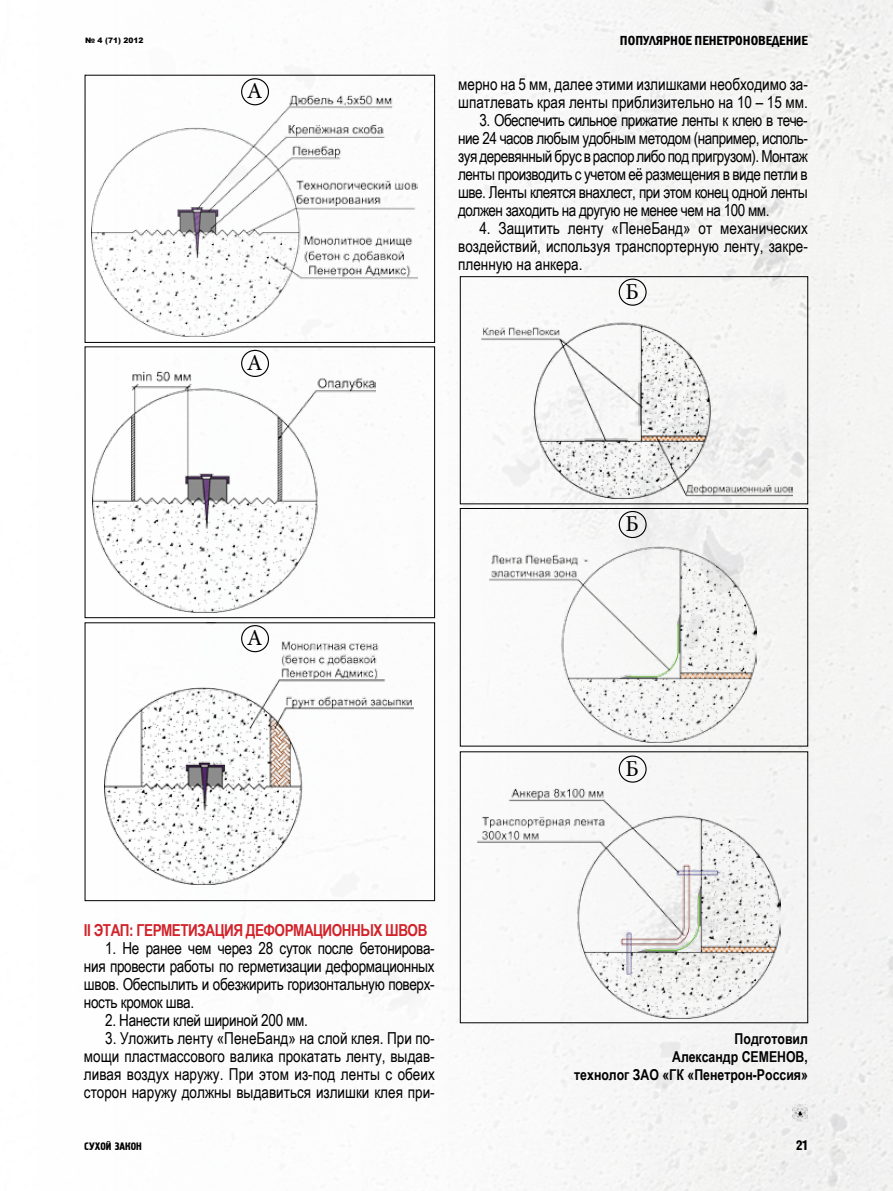
<style>
.page{position:relative;width:893px;height:1191px;background:#fff}
.page>*{position:absolute;margin:0;border:0;box-sizing:border-box;transform-origin:0 0}
.t1{font:22.8px "Minion Pro";color:#000}
.t2{font:16.5px/18px "Arial Narrow";color:#000;text-align:justify}
.t3{font:700 16.5px "Arial Narrow";letter-spacing:-.03em;color:#d2232a}
.t4{font:16.5px "Arial Narrow";letter-spacing:-.02em;color:#000}
.t5{font:700 15px/18px "Arial Narrow";color:#000}
.t6{font:13.8px "Hermes";color:#000}
.t7{font:600 condensed 13.5px "Franklin Gothic";color:#000}
.t8{font:10.8px "Hermes";color:#000}
.t9{font:900 7.5px "Arial";color:#000}
</style>
<div class="page">
<div style="left:435px;top:0;width:458px;height:1191px;background:#f5f5f5"></div>
<img style="left:91px;top:78px;width:327px;height:258px">
<img style="left:104px;top:624px;width:309px;height:261px">
<div style="left:85px;top:622px;width:350px;height:279px;border:1px solid #000"></div>
<img style="left:482px;top:278px;width:311px;height:221px">
<div style="left:460px;top:276px;width:348px;height:228px;border:1px solid #000"></div>
<img style="left:489px;top:510px;width:268px;height:232px">
<div style="left:460px;top:508px;width:348px;height:238px;border:1px solid #000"></div>
<img style="left:477px;top:753px;width:303px;height:265px">
<img style="left:93px;top:349px;width:282px;height:263px">
<div style="left:85px;top:347px;width:350px;height:271px;border:1px solid #000"></div>
<div style="left:241px;top:350px;width:28px;height:27px;border:1px solid #000;border-radius:50%"></div>
<div style="left:241px;top:78px;width:28px;height:27px;border:1px solid #000;border-radius:50%"></div>
<div style="left:619px;top:278px;width:28px;height:28px;border:1px solid #000;border-radius:50%"></div>
<div style="left:619px;top:511px;width:28px;height:27px;border:1px solid #000;border-radius:50%"></div>
<div style="left:619px;top:755px;width:28px;height:27px;border:1px solid #000;border-radius:50%"></div>
<div style="left:241px;top:625px;width:28px;height:27px;border:1px solid #000;border-radius:50%"></div>
<img style="left:792px;top:1104px;width:15px;height:17px">
<p class="t9" style="left:85px;top:35px;width:60px">№ 4 (71) 2012</p>
<p class="t7" style="left:620px;top:32px;width:189px">популярное пенетроноведение</p>
<h1 class="t1" style="left:247px;top:76px;width:17px">А</h1>
<h1 class="t1" style="left:247px;top:347px;width:17px">А</h1>
<h1 class="t1" style="left:247px;top:623px;width:17px">А</h1>
<p class="t2" style="left:458px;top:75px;width:351px">мерно на 5 мм, далее этими излишками необходимо за&shy;шпатлевать края ленты приблизительно на 10 – 15 мм.</p>
<p class="t2" style="left:458px;top:111px;width:351px;text-indent:21px">3. Обеспечить сильное прижатие ленты к клею в тече&shy;ние 24 часов любым удобным методом (например, исполь&shy;зуя деревянный брус в распор либо под пригрузом). Монтаж ленты производить с учетом её размещения в виде петли в шве. Ленты клеятся внахлест, при этом конец одной ленты должен заходить на другую не менее чем на 100 мм.</p>
<p class="t2" style="left:458px;top:219px;width:351px;text-indent:21px">4. Защитить ленту «ПенеБанд» от механических воздействий, используя транспортерную ленту, закре&shy;пленную на анкера.</p>
<h1 class="t1" style="left:626px;top:276px;width:15px">Б</h1>
<h1 class="t1" style="left:626px;top:508px;width:15px">Б</h1>
<h1 class="t1" style="left:626px;top:753px;width:15px">Б</h1>
<p class="t3" style="left:84px;top:918px;width:345px">II этап: герметизация деформационных швов</p>
<p class="t2" style="left:84px;top:939px;width:352px;text-indent:21px">1. Не ранее чем через 28 суток после бетонирова&shy;ния провести работы по герметизации деформационных швов. Обеспылить и обезжирить горизонтальную поверх&shy;ность кромок шва.</p>
<p class="t4" style="left:105px;top:1008px;width:204px">2. Нанести клей шириной 200 мм.</p>
<p class="t2" style="left:84px;top:1029px;width:352px;text-indent:21px">3. Уложить ленту «ПенеБанд» на слой клея. При по&shy;мощи пластмассового валика прокатать ленту, выдав&shy;ливая воздух наружу. При этом из-под ленты с обеих сторон наружу должны выдавиться излишки клея при-</p>
<p class="t5" style="left:672px;top:1029px;width:137px;text-indent:62px">Подготовил<br>Александр СЕМЕНОВ</p>
<p class="t5" style="left:804px;top:1047px;width:5px">,</p>
<p class="t5" style="left:574px;top:1065px;width:68px">технолог ЗАО</p>
<p class="t5" style="left:662px;top:1065px;width:147px">«ГК «Пенетрон-Россия»</p>
<p class="t8" style="left:84px;top:1140px;width:59px">СУХОЙ ЗАКОН</p>
<p class="t6" style="left:796px;top:1137px;width:13px">21</p>
</div>
